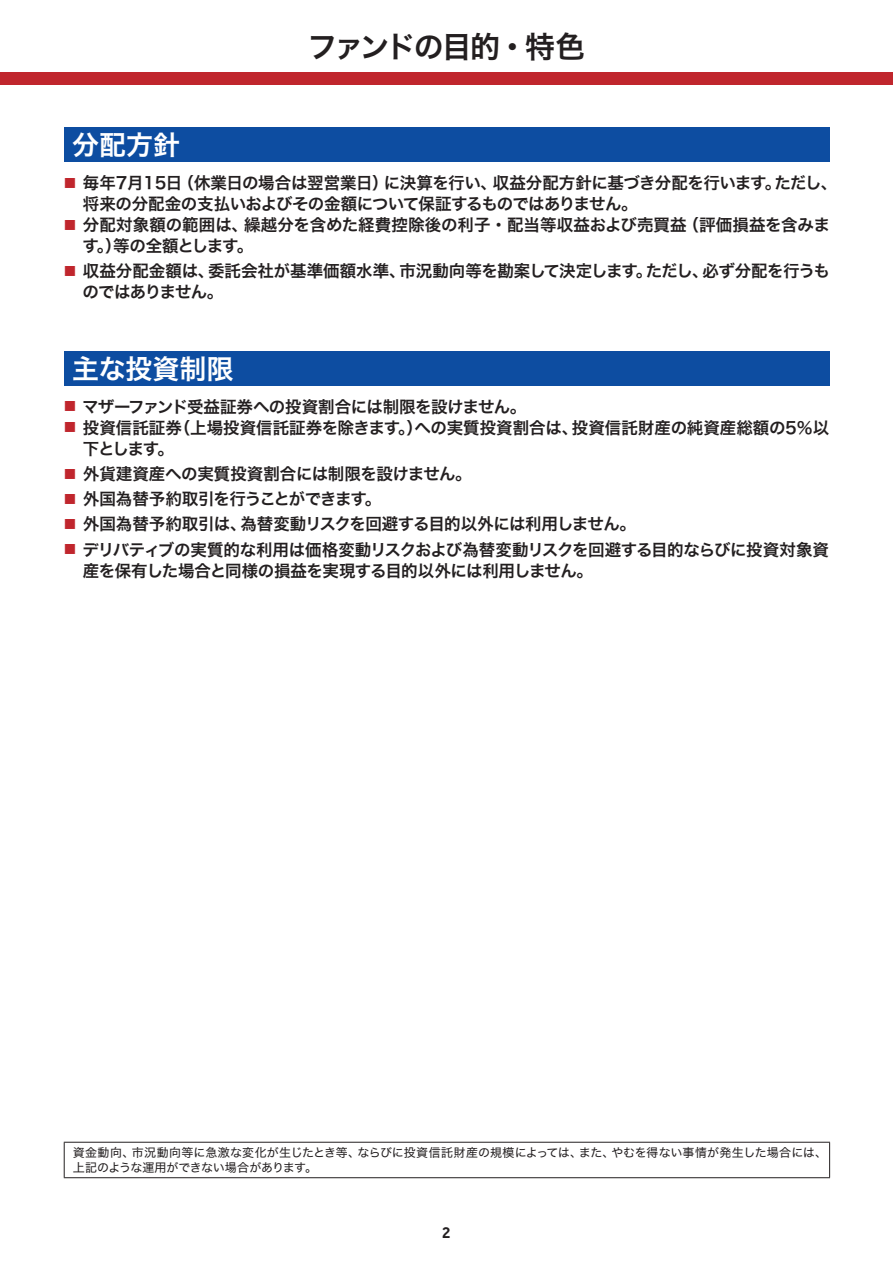
<style>
.page{position:relative;width:893px;height:1263px;background:#fff}
.page>*{position:absolute;margin:0;border:0;box-sizing:border-box;transform-origin:0 0}
.t1{font:30px "Hira Kaku Std N W6";letter-spacing:-.08em;color:#231f20}
.t2{font:27px "Hira Kaku Std N W6";color:#fff}
.t3{font:16.5px/21px "Hira Kaku Std N W6";letter-spacing:-.02em;color:#231f20}
.t4{font:16.5px/21px "Hira Kaku Std N W6";color:#231f20}
.t5{font:16.5px "Hira Kaku Std N W6";letter-spacing:-.04em;color:#231f20}
.t6{font:13.5px "Rakuten Global B";color:#231f20}
.t7{font:12px/15px "Hira Kaku Std N W4";letter-spacing:.005em;color:#231f20}
.s1{font-size:13.2px;color:#c0262d}
</style>
<div class="page">
<div style="left:0;top:72px;width:893px;height:13px;background:#c0262d"></div>
<hr style="left:64px;top:1142px;width:766px;height:1px;background:#231f20">
<hr style="left:64px;top:1143px;width:1px;height:34px;background:#231f20">
<hr style="left:829px;top:1143px;width:1px;height:34px;background:#231f20">
<hr style="left:64px;top:1177px;width:766px;height:1px;background:#231f20">
<div style="left:64px;top:128px;width:765px;height:34px;background:#0d4da1"></div>
<div style="left:64px;top:351px;width:765px;height:34px;background:#0d4da1"></div>
<h1 class="t1" style="left:307px;top:24px;width:280px">ファンドの目的・特色</h1>
<h2 class="t2" style="left:72px;top:124px;width:110px">分配方針</h2>
<p class="t3" style="left:83px;top:173px;width:756px;text-indent:-19px"><span class="s1">■</span> 毎年7月15日（休業日の場合は翌営業日）に決算を行い、収益分配方針に基づき分配を行います。ただし、将来の分配金の支払いおよびその金額について保証するものではありません。</p>
<p class="t3" style="left:82px;top:215px;width:749px;text-indent:-19px"><span class="s1">■</span> 分配対象額の範囲は、繰越分を含めた経費控除後の利子・配当等収益および売買益（評価損益を含みます。）等の全額とします。</p>
<p class="t3" style="left:83px;top:261px;width:749px;text-indent:-19px"><span class="s1">■</span> 収益分配金額は、委託会社が基準価額水準、市況動向等を勘案して決定します。ただし、必ず分配を行うものではありません。</p>
<h2 class="t2" style="left:72px;top:348px;width:163px">主な投資制限</h2>
<p class="t3" style="left:64px;top:396px;width:464px"><span class="s1">■</span> マザーファンド受益証券への投資割合には制限を設けません。</p>
<p class="t4" style="left:83px;top:417px;width:748px;text-indent:-19px"><span class="s1">■</span> 投資信託証券（上場投資信託証券を除きます。）への実質投資割合は、投資信託財産の純資産総額の5％以下とします。</p>
<p class="t3" style="left:64px;top:463px;width:410px"><span class="s1">■</span> 外貨建資産への実質投資割合には制限を設けません。</p>
<p class="t5" style="left:64px;top:486px;width:319px"><span class="s1">■</span> 外国為替予約取引を行うことができます。</p>
<p class="t3" style="left:64px;top:514px;width:574px"><span class="s1">■</span> 外国為替予約取引は、為替変動リスクを回避する目的以外には利用しません。</p>
<p class="t3" style="left:83px;top:539px;width:748px;text-indent:-19px"><span class="s1">■</span> デリバティブの実質的な利用は価格変動リスクおよび為替変動リスクを回避する目的ならびに投資対象資産を保有した場合と同様の損益を実現する目的以外には利用しません。</p>
<p class="t7" style="left:73px;top:1145px;width:756px">資金動向、市況動向等に急激な変化が生じたとき等、ならびに投資信託財産の規模によっては、また、やむを得ない事情が発生した場合には、上記のような運用ができない場合があります。</p>
<p class="t6" style="left:442px;top:1224px;width:10px">2</p>
</div>
